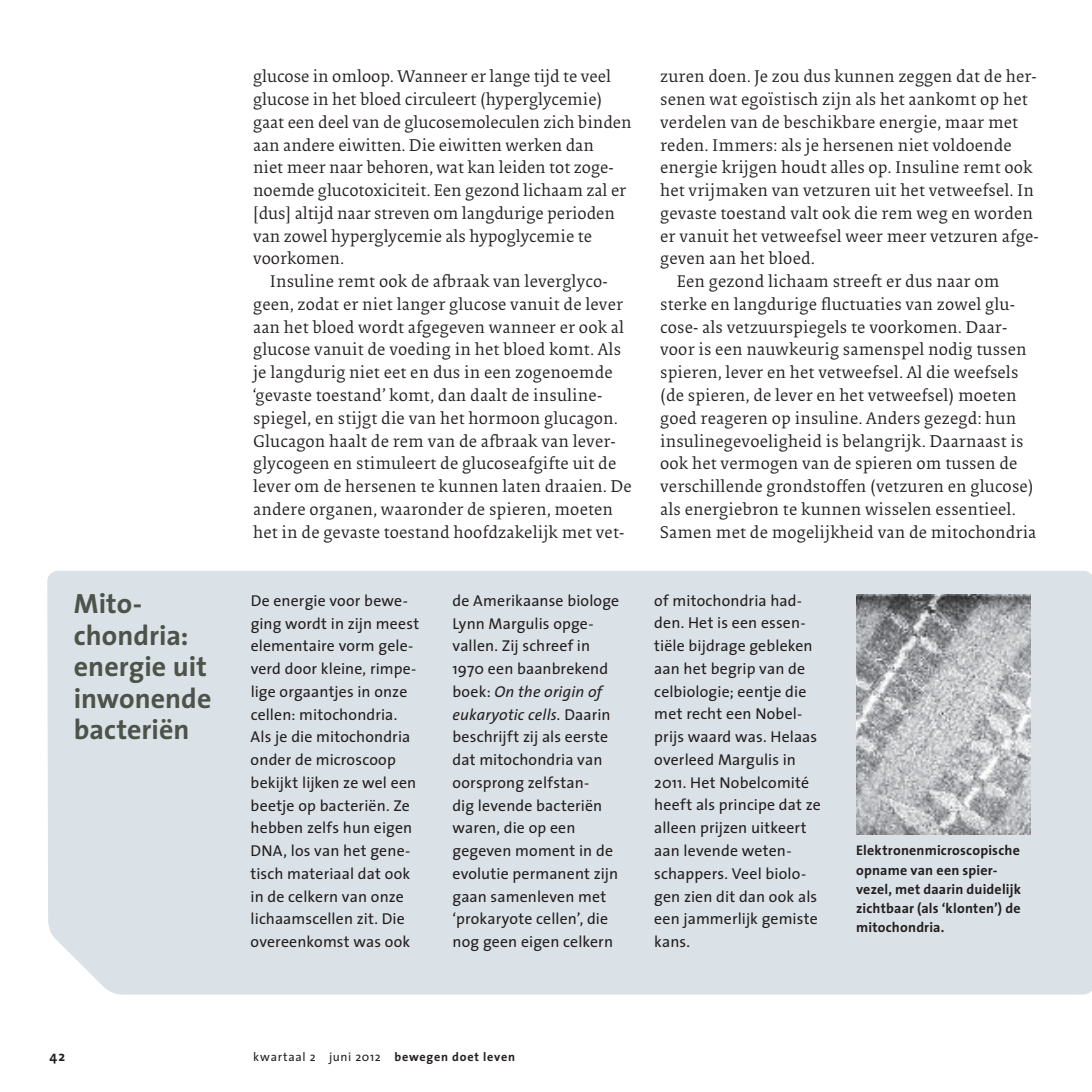
<style>
.page{position:relative;width:1092px;height:1092px;background:#fff}
.page>*{position:absolute;margin:0;border:0;box-sizing:border-box;transform-origin:0 0}
.t1{font:700 28px/31.5px "The Sans";letter-spacing:.005em;color:#4d534a}
.t2{font:17.5px/22.8px "Collis Roman Txt";letter-spacing:.01em;color:#231f20}
.t3{font:15.75px/22.8px "The Sans";letter-spacing:.01em;color:#231f20}
.t4{font:700 14px/19.2px "The Sans";letter-spacing:.015em;color:#231f20}
.t5{font:12.25px "The Sans";letter-spacing:.05em;color:#231f20}
.s1{font-style:italic}
.s2{font-weight:700}
</style>
<div class="page">
<div style="left:47px;top:571px;width:1044px;height:424px;background:#dae2e7"></div>
<img style="left:856px;top:594px;width:174px;height:240px">
<p class="t2" style="left:253px;top:66px;width:380px">glucose in omloop. Wanneer er lange tijd te veel glucose in het bloed circuleert (hyperglycemie) gaat een deel van de glucosemoleculen zich binden aan andere eiwitten. Die eiwitten werken dan<br>niet meer naar behoren, wat kan leiden tot zoge&shy;noemde glucotoxiciteit. Een gezond lichaam zal er [dus] altijd naar streven om langdurige perioden van zowel hyperglycemie als hypoglycemie te voorkomen.</p>
<p class="t2" style="left:253px;top:271px;width:380px;text-indent:17px">Insuline remt ook de afbraak van leverglyco&shy;geen, zodat er niet langer glucose vanuit de lever aan het bloed wordt afgegeven wanneer er ook al glucose vanuit de voeding in het bloed komt. Als je langdurig niet eet en dus in een zogenoemde ‘gevaste toestand’ komt, dan daalt de insuline&shy;spiegel, en stijgt die van het hormoon glucagon.<br>Glucagon haalt de rem van de afbraak van lever&shy;glycogeen en stimuleert de glucoseafgifte uit de lever om de hersenen te kunnen laten draaien. De andere organen, waaronder de spieren, moeten het in de gevaste toestand hoofdzakelijk met vet-</p>
<p class="t2" style="left:660px;top:66px;width:378px">zuren doen. Je zou dus kunnen zeggen dat de her-</p>
<p class="t2" style="left:660px;top:89px;width:369px">senen wat egoïstisch zijn als het aankomt op het</p>
<p class="t2" style="left:660px;top:112px;width:359px">verdelen van de beschikbare energie, maar met</p>
<p class="t2" style="left:660px;top:134px;width:353px">reden. Immers: als je hersenen niet voldoende</p>
<p class="t2" style="left:660px;top:157px;width:374px">energie krijgen houdt alles op. Insuline remt ook</p>
<p class="t2" style="left:660px;top:180px;width:375px">het vrijmaken van vetzuren uit het vetweefsel. In</p>
<p class="t2" style="left:660px;top:203px;width:374px">gevaste toestand valt ook die rem weg en worden</p>
<p class="t2" style="left:660px;top:225px;width:380px">er vanuit het vetweefsel weer meer vetzuren afge-</p>
<p class="t2" style="left:660px;top:248px;width:156px">geven aan het bloed.</p>
<p class="t2" style="left:676px;top:271px;width:324px">Een gezond lichaam streeft er dus naar om</p>
<p class="t2" style="left:660px;top:294px;width:356px">sterke en langdurige fluctuaties van zowel glu-</p>
<p class="t2" style="left:660px;top:316px;width:348px">cose- als vetzuurspiegels te voorkomen. Daar-</p>
<p class="t2" style="left:660px;top:339px;width:368px">voor is een nauwkeurig samenspel nodig tussen</p>
<p class="t2" style="left:660px;top:362px;width:360px">spieren, lever en het vetweefsel. Al die weefsels</p>
<p class="t2" style="left:660px;top:385px;width:358px">(de spieren, de lever en het vetweefsel) moeten</p>
<p class="t2" style="left:660px;top:407px;width:357px">goed reageren op insuline. Anders gezegd: hun</p>
<p class="t2" style="left:660px;top:430px;width:365px">insulinegevoeligheid is belangrijk. Daarnaast is</p>
<p class="t2" style="left:660px;top:453px;width:359px">ook het vermogen van de spieren om tussen de</p>
<p class="t2" style="left:660px;top:476px;width:375px">verschillende grondstoffen (vetzuren en glucose)</p>
<p class="t2" style="left:660px;top:498px;width:357px">als energiebron te kunnen wisselen essentieel.</p>
<p class="t2" style="left:660px;top:521px;width:377px">Samen met de mogelijkheid van de mitochondria</p>
<h1 class="t1" style="left:74px;top:587px;width:139px">Mito&shy;chondria: energie uit inwonende bacteriën</h1>
<p class="t3" style="left:251px;top:588px;width:170px">De energie voor bewe&shy;ging wordt in zijn meest elementaire vorm gele&shy;verd door kleine, rimpe&shy;lige orgaantjes in onze cellen: mitochondria.<br>Als je die mitochondria onder de microscoop bekijkt lijken ze wel een beetje op bacteriën. Ze hebben zelfs hun eigen<br>DNA, los van het gene&shy;tisch materiaal dat ook in de celkern van onze lichaamscellen zit. Die overeenkomst was ook</p>
<p class="t3" style="left:452px;top:588px;width:168px">de Amerikaanse biologe<br>Lynn Margulis opge&shy;vallen. Zij schreef in<br>1970 een baanbrekend boek: <span class="s1">On the origin of eukaryotic cells.</span> Daarin beschrijft zij als eerste dat mitochondria van oorsprong zelfstan-<br>dig levende bacteriën waren, die op een gegeven moment in de evolutie permanent zijn gaan samenleven met ‘prokaryote cellen’, die nog geen eigen celkern</p>
<p class="t3" style="left:654px;top:588px;width:168px">of mitochondria had&shy;den. Het is een essen&shy;tiële bijdrage gebleken aan het begrip van de celbiologie; eentje die met recht een Nobel&shy;prijs waard was. Helaas overleed Margulis in<br>2011. Het Nobelcomité heeft als principe dat ze alleen prijzen uitkeert aan levende weten&shy;schappers. Veel biolo&shy;gen zien dit dan ook als een jammerlijk gemiste kans.</p>
<p class="t4" style="left:856px;top:840px;width:166px">Elektronenmicroscopische opname van een spier&shy;vezel, met daarin duidelijk zichtbaar (als ‘klonten’) de mitochondria.</p>
<p class="t4" style="left:50px;top:1046px;width:17px">42</p>
<p class="t5" style="left:253px;top:1046px;width:263px">kwartaal 2 juni 2012 <span class="s2">bewegen doet leven</span></p>
</div>
